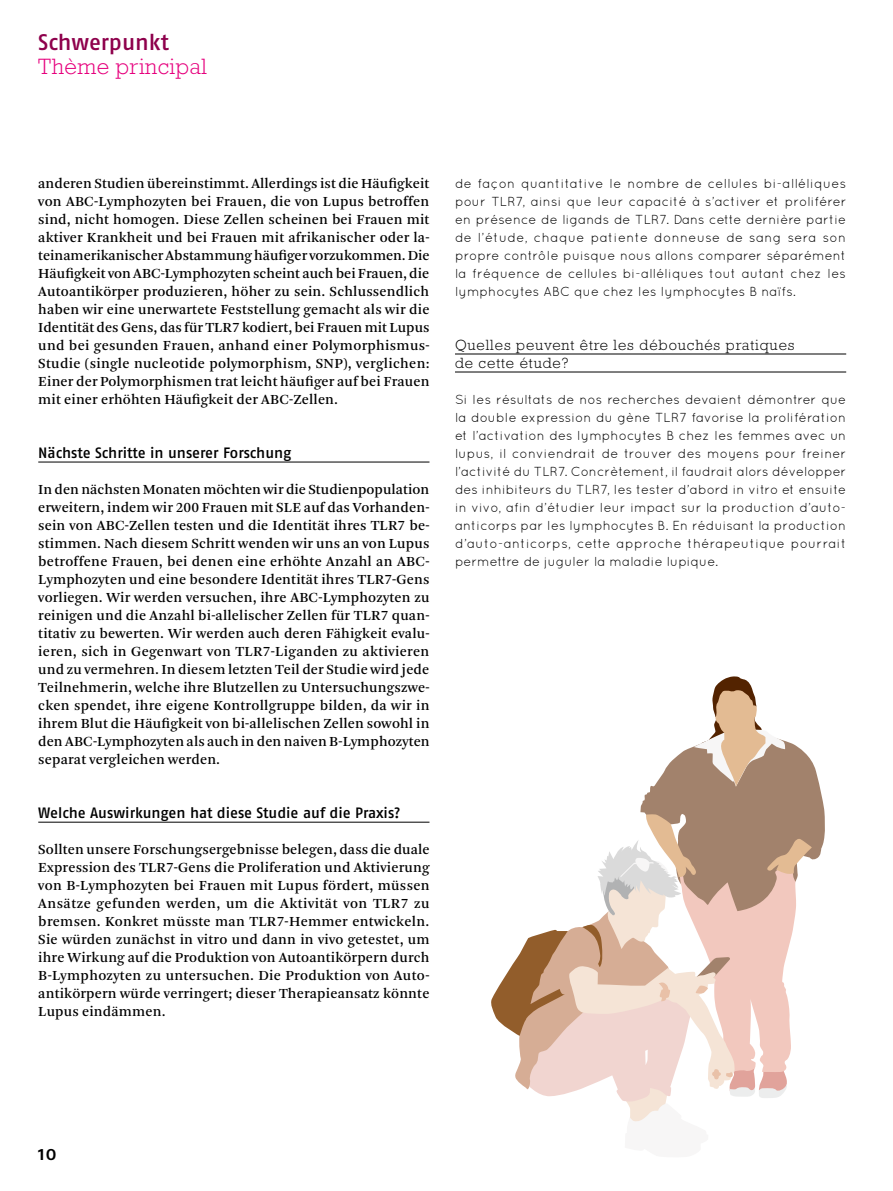
<style>
.page{position:relative;width:893px;height:1191px;background:#fff}
.page>*{position:absolute;margin:0;border:0;box-sizing:border-box;transform-origin:0 0}
.t1{font:300 22.5px "Rockwell";letter-spacing:.02em;color:#e6007d}
.t2{font:22.5px "Fago No Med";letter-spacing:-.005em;color:#8e004c}
.t3{font:19.5px "Fago No Med";color:#000}
.t4{font:15px "Fago No Med";letter-spacing:-.005em;color:#000}
.t5{font:300 15px/18px "Rockwell";letter-spacing:.06em;color:#000}
.t6{font:14.55px/18px "Arnhem";letter-spacing:.01em;color:#000;text-align:justify}
.t7{font:13.05px/18px "Quicksand";letter-spacing:.01em;color:#000;text-align:justify}
</style>
<div class="page">
<hr style="left:455px;top:354px;width:391px;height:1px;background:#000">
<hr style="left:455px;top:372px;width:391px;height:1px;background:#000">
<hr style="left:38px;top:462px;width:391px;height:1px;background:#000">
<hr style="left:38px;top:822px;width:391px;height:1px;background:#000">
<svg style="left:491px;top:676px;width:334px;height:446px"></svg>
<h1 class="t2" style="left:38px;top:29px;width:132px">Schwerpunkt</h1>
<h1 class="t1" style="left:38px;top:53px;width:170px">Thème principal</h1>
<p class="t6" style="left:38px;top:174px;width:393px">anderen Studien übereinstimmt. Allerdings ist die Häufigkeit von ABC-Lymphozyten bei Frauen, die von Lupus betroffen sind, nicht homogen. Diese Zellen scheinen bei Frauen mit aktiver Krankheit und bei Frauen mit afrikanischer oder la&shy;teinamerikanischer Abstammung häufiger vorzukommen. Die Häufigkeit von ABC-Lymphozyten scheint auch bei Frauen, die Autoantikörper produzieren, höher zu sein. Schlussendlich haben wir eine unerwartete Feststellung gemacht als wir die Identität des Gens, das für TLR7 kodiert, bei Frauen mit Lupus und bei gesunden Frauen, anhand einer Polymorphismus-Studie (single nucleotide polymorphism, SNP), verglichen:<br>Einer der Polymorphismen trat leicht häufiger auf bei Frauen mit einer erhöhten Häufigkeit der ABC-Zellen.</p>
<p class="t4" style="left:38px;top:444px;width:255px">Nächste Schritte in unserer Forschung</p>
<p class="t6" style="left:38px;top:480px;width:393px">In den nächsten Monaten möchten wir die Studienpopulation erweitern, indem wir 200 Frauen mit SLE auf das Vorhanden&shy;sein von ABC-Zellen testen und die Identität ihres TLR7 be&shy;stimmen. Nach diesem Schritt wenden wir uns an von Lupus betroffene Frauen, bei denen eine erhöhte Anzahl an ABC-Lymphozyten und eine besondere Identität ihres TLR7-Gens vorliegen. Wir werden versuchen, ihre ABC-Lymphozyten zu reinigen und die Anzahl bi-allelischer Zellen für TLR7 quan&shy;titativ zu bewerten. Wir werden auch deren Fähigkeit evalu&shy;ieren, sich in Gegenwart von TLR7-Liganden zu aktivieren und zu vermehren. In diesem letzten Teil der Studie wird jede Teilnehmerin, welche ihre Blutzellen zu Untersuchungszwe&shy;cken spendet, ihre eigene Kontrollgruppe bilden, da wir in ihrem Blut die Häufigkeit von bi-allelischen Zellen sowohl in den ABC-Lymphozyten als auch in den naiven B-Lymphozyten separat vergleichen werden.</p>
<p class="t4" style="left:38px;top:804px;width:364px">Welche Auswirkungen hat diese Studie auf die Praxis?</p>
<p class="t6" style="left:38px;top:840px;width:393px">Sollten unsere Forschungsergebnisse belegen, dass die duale Expression des TLR7-Gens die Proliferation und Aktivierung von B-Lymphozyten bei Frauen mit Lupus fördert, müssen Ansätze gefunden werden, um die Aktivität von TLR7 zu bremsen. Konkret müsste man TLR7-Hemmer entwickeln.<br>Sie würden zunächst in vitro und dann in vivo getestet, um ihre Wirkung auf die Produktion von Autoantikörpern durch B-Lymphozyten zu untersuchen. Die Produktion von Auto&shy;antikörpern würde verringert; dieser Therapieansatz könnte Lupus eindämmen.</p>
<p class="t7" style="left:455px;top:174px;width:393px">de façon quantitative le nombre de cellules bi-alléliques pour TLR7, ainsi que leur capacité à s’activer et proliférer en présence de ligands de TLR7. Dans cette dernière partie de l’étude, chaque patiente donneuse de sang sera son propre contrôle puisque nous allons comparer séparément la fréquence de cellules bi-alléliques tout autant chez les lymphocytes ABC que chez les lymphocytes B naïfs.</p>
<p class="t5" style="left:455px;top:335px;width:341px">Quelles peuvent être les débouchés pratiques de cette étude?</p>
<p class="t7" style="left:455px;top:390px;width:393px">Si les résultats de nos recherches devaient démontrer que la double expression du gène TLR7 favorise la prolifération et l’activation des lymphocytes B chez les femmes avec un lupus, il conviendrait de trouver des moyens pour freiner l’activité du TLR7. Concrètement, il faudrait alors développer des inhibiteurs du TLR7, les tester d’abord in vitro et ensuite in vivo, afin d’étudier leur impact sur la production d’auto&shy;anticorps par les lymphocytes B. En réduisant la production d’auto-anticorps, cette approche thérapeutique pourrait permettre de juguler la maladie lupique.</p>
<h2 class="t3" style="left:38px;top:1141px;width:20px">10</h2>
</div>
